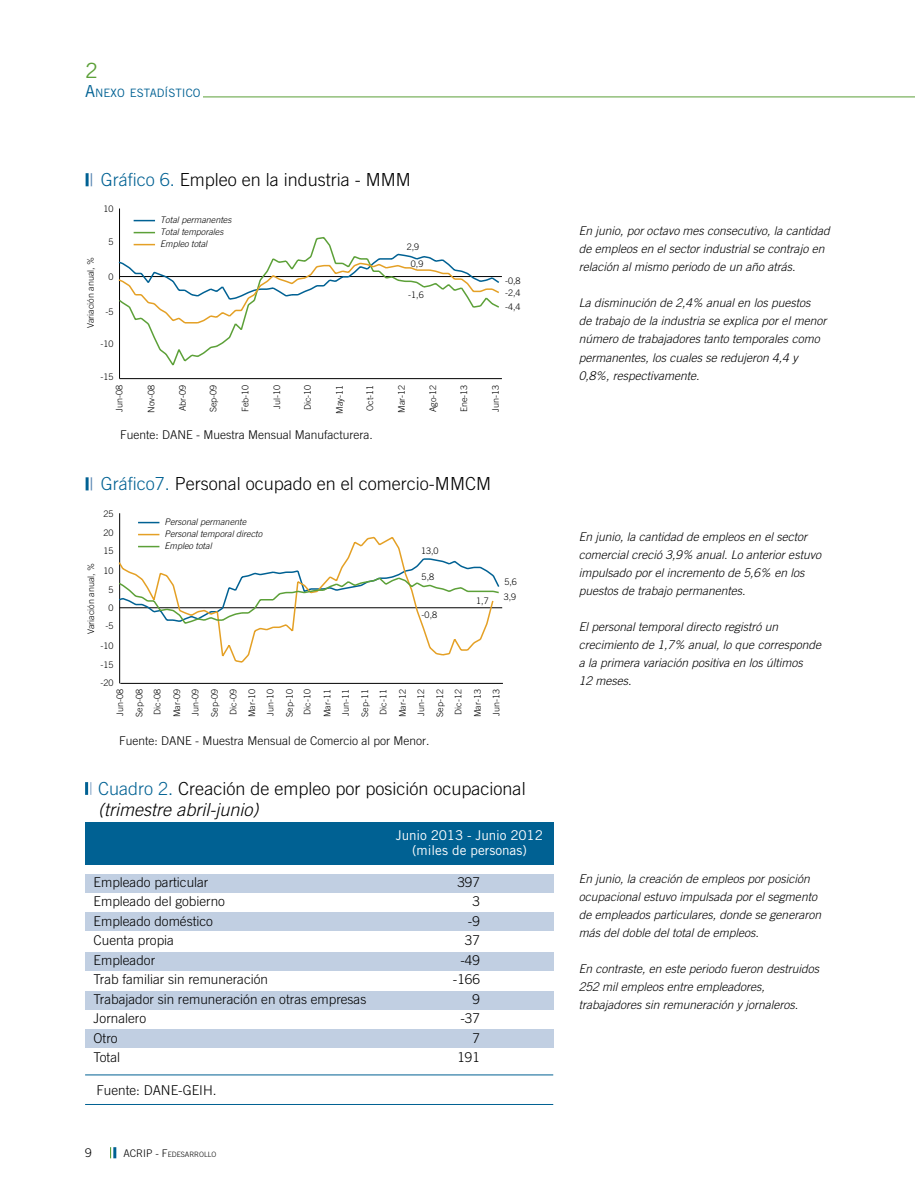
<style>
.page{position:relative;width:915px;height:1191px;background:#fff}
.page>*{position:absolute;margin:0;border:0;box-sizing:border-box;transform-origin:0 0}
.t1{font:21px "Trade Gothic";color:#5ca038}
.t2{font:300 18px/21px "Trade Gothic";color:#000}
.t3{font:300 13.5px "Trade Gothic";color:#000}
.t4{font:13.5px/15px "Trade Gothic";letter-spacing:-.01em;color:#fff;text-align:center}
.t5{font:italic 300 12px/18px "Trade Gothic";color:#000}
.t6{font:300 12px "Trade Gothic";color:#000}
.t7{font:11.55px "Trade Gothic";color:#006193}
.t8{font:300 10.5px "Trade Gothic";color:#000}
.t9{font:300 9px/18.5px "Trade Gothic";color:#010101}
.t10{font:italic 300 9px/12px "Trade Gothic";color:#000}
.t11{font:300 9px/18.6px "Trade Gothic";color:#000}
.t12{font:300 7.35px "Trade Gothic";color:#000}
.s1{font-size:16.5px}
.s2{color:#006193}
.s3{font-style:italic}
.s4{font-size:10.5px}
</style>
<div class="page">
<svg style="left:110px;top:1147px;width:6px;height:11px"></svg>
<hr style="left:203px;top:96px;width:711px;height:1px;background:#5ca038">
<div style="left:85px;top:1029px;width:468px;height:18px;background:#c1cfe2"></div>
<div style="left:85px;top:991px;width:468px;height:18px;background:#c1cfe2"></div>
<div style="left:85px;top:952px;width:468px;height:18px;background:#c1cfe2"></div>
<div style="left:85px;top:913px;width:468px;height:18px;background:#c1cfe2"></div>
<div style="left:85px;top:874px;width:468px;height:18px;background:#c1cfe2"></div>
<div style="left:85px;top:822px;width:468px;height:43px;background:#006193"></div>
<svg style="left:85px;top:782px;width:6px;height:13px"></svg>
<hr style="left:85px;top:1074px;width:468px;height:1px;background:#006193">
<hr style="left:85px;top:1104px;width:468px;height:1px;background:#006193">
<svg style="left:86px;top:477px;width:6px;height:13px"></svg>
<svg style="left:138px;top:522px;width:21px;height:1px"></svg>
<svg style="left:138px;top:534px;width:21px;height:1px"></svg>
<hr style="left:119px;top:513px;width:1px;height:170px;background:#000">
<hr style="left:120px;top:607px;width:382px;height:1px;background:#000">
<hr style="left:120px;top:683px;width:382px;height:1px;background:#000">
<svg style="left:119px;top:535px;width:368px;height:129px"></svg>
<svg style="left:118px;top:557px;width:382px;height:70px"></svg>
<hr style="left:119px;top:276px;width:382px;height:1px;background:#000">
<svg style="left:86px;top:173px;width:6px;height:13px"></svg>
<svg style="left:134px;top:220px;width:21px;height:1px"></svg>
<svg style="left:134px;top:232px;width:21px;height:1px"></svg>
<hr style="left:119px;top:208px;width:1px;height:170px;background:#000">
<hr style="left:119px;top:378px;width:382px;height:1px;background:#000">
<svg style="left:133px;top:237px;width:200px;height:129px"></svg>
<svg style="left:118px;top:252px;width:382px;height:73px"></svg>
<h1 class="t1" style="left:85px;top:58px;width:14px">2</h1>
<p class="t7" style="left:85px;top:86px;width:117px"><span class="s1">A</span>NEXO ESTADÍSTICO</p>
<h2 class="t2" style="left:101px;top:169px;width:312px"><span class="s2">Gráfico 6.</span> Empleo en la industria - MMM</h2>
<p class="t11" style="left:103px;top:199px;width:12px">10</p>
<p class="t11" style="left:108px;top:232px;width:7px">5</p>
<p class="t11" style="left:108px;top:268px;width:7px">0</p>
<p class="t11" style="left:105px;top:302px;width:10px">-5</p>
<p class="t11" style="left:100px;top:335px;width:15px">-10</p>
<p class="t11" style="left:100px;top:368px;width:15px">-15</p>
<p class="t11" style="left:81px;top:328px;width:73px;rotate:-90deg">Variación anual, %</p>
<p class="t10" style="left:160px;top:213px;width:73px">Total permanentes<br>Total temporales<br>Empleo total</p>
<p class="t11" style="left:406px;top:237px;width:14px">2,9</p>
<p class="t11" style="left:410px;top:254px;width:14px">0,9</p>
<p class="t11" style="left:408px;top:285px;width:17px">-1,6</p>
<p class="t11" style="left:505px;top:275px;width:17px;line-height:12px">-0,8 -2,4</p>
<p class="t11" style="left:505px;top:297px;width:17px">-4,4</p>
<p class="t9" style="left:110px;top:411px;width:29px;rotate:-90deg">Jun-08</p>
<p class="t9" style="left:142px;top:412px;width:29px;rotate:-90deg">Nov-08</p>
<p class="t9" style="left:173px;top:411px;width:28px;rotate:-90deg">Abr-09</p>
<p class="t9" style="left:204px;top:412px;width:29px;rotate:-90deg">Sep-09</p>
<p class="t9" style="left:236px;top:412px;width:29px;rotate:-90deg">Feb-10</p>
<p class="t9" style="left:267px;top:409px;width:26px;rotate:-90deg">Jul-10</p>
<p class="t9" style="left:298px;top:410px;width:27px;rotate:-90deg">Dic-10</p>
<p class="t9" style="left:330px;top:413px;width:30px;rotate:-90deg">May-11</p>
<p class="t9" style="left:360px;top:410px;width:28px;rotate:-90deg">Oct-11</p>
<p class="t9" style="left:392px;top:413px;width:29px;rotate:-90deg">Mar-12</p>
<p class="t9" style="left:423px;top:412px;width:29px;rotate:-90deg">Ago-12</p>
<p class="t9" style="left:454px;top:412px;width:29px;rotate:-90deg">Ene-13</p>
<p class="t9" style="left:486px;top:412px;width:29px;rotate:-90deg">Jun-13</p>
<p class="t6" style="left:120px;top:427px;width:254px">Fuente: DANE - Muestra Mensual Manufacturera.</p>
<h2 class="t2" style="left:101px;top:473px;width:392px"><span class="s2">Gráfico7.</span> Personal ocupado en el comercio-MMCM</h2>
<p class="t11" style="left:103px;top:504px;width:12px">25</p>
<p class="t11" style="left:103px;top:523px;width:12px">20</p>
<p class="t9" style="left:81px;top:634px;width:73px;rotate:-90deg">Variación anual, %</p>
<p class="t11" style="left:103px;top:541px;width:12px">15</p>
<p class="t11" style="left:103px;top:560px;width:12px;line-height:19px;text-align:center">10<br>5</p>
<p class="t11" style="left:106px;top:598px;width:10px;text-align:center">0 -5</p>
<p class="t11" style="left:100px;top:636px;width:15px">-10 -15</p>
<p class="t11" style="left:100px;top:673px;width:15px">-20</p>
<p class="t10" style="left:164px;top:515px;width:99px">Personal permanente<br>Personal temporal directo<br>Empleo total</p>
<p class="t11" style="left:421px;top:541px;width:19px">13,0</p>
<p class="t11" style="left:421px;top:567px;width:14px">5,8</p>
<p class="t11" style="left:421px;top:605px;width:17px">-0,8</p>
<p class="t11" style="left:476px;top:591px;width:14px">1,7</p>
<p class="t11" style="left:503px;top:574px;width:15px;line-height:14.5px">5,6<br>3,9</p>
<p class="t9" style="left:110px;top:717px;width:29px;line-height:19.2px;rotate:-90deg">Jun-08<br>Sep-08</p>
<p class="t9" style="left:148px;top:717px;width:29px;line-height:19.4px;rotate:-90deg">Dic-08<br>Mar-09</p>
<p class="t9" style="left:185px;top:717px;width:29px;line-height:19.5px;rotate:-90deg">Jun-09<br>Sep-09</p>
<p class="t9" style="left:224px;top:717px;width:29px;text-align:justify;rotate:-90deg">Dic-09<br>Mar-10<br>Jun-10</p>
<p class="t9" style="left:281px;top:717px;width:29px;line-height:17.4px;rotate:-90deg">Sep-10<br>Dic-10</p>
<p class="t9" style="left:318px;top:717px;width:29px;line-height:18px;rotate:-90deg">Mar-11<br>Jun-11</p>
<p class="t9" style="left:356px;top:717px;width:29px;rotate:-90deg">Sep-11<br>Dic-11</p>
<p class="t9" style="left:393px;top:717px;width:29px;rotate:-90deg">Mar-12<br>Jun-12</p>
<p class="t9" style="left:431px;top:717px;width:29px;line-height:18px;rotate:-90deg">Sep-12<br>Dic-12</p>
<p class="t9" style="left:468px;top:717px;width:29px;rotate:-90deg">Mar-13<br>Jun-13</p>
<p class="t6" style="left:119px;top:733px;width:312px">Fuente: DANE - Muestra Mensual de Comercio al por Menor.</p>
<h2 class="t2" style="left:98px;top:778px;width:429px"><span class="s2">Cuadro 2.</span> Creación de empleo por posición ocupacional <span class="s3">(trimestre abril-junio)</span></h2>
<p class="t4" style="left:396px;top:828px;width:149px">Junio 2013 - Junio 2012 (miles de personas)</p>
<p class="t3" style="left:94px;top:874px;width:116px">Empleado particular</p>
<p class="t3" style="left:457px;top:874px;width:24px">397</p>
<p class="t3" style="left:94px;top:893px;width:133px">Empleado del gobierno</p>
<p class="t3" style="left:472px;top:893px;width:9px">3</p>
<p class="t3" style="left:94px;top:913px;width:121px">Empleado doméstico</p>
<p class="t3" style="left:468px;top:913px;width:14px">-9</p>
<p class="t3" style="left:94px;top:932px;width:82px">Cuenta propia</p>
<p class="t3" style="left:465px;top:932px;width:17px">37</p>
<p class="t3" style="left:94px;top:952px;width:63px">Empleador</p>
<p class="t3" style="left:460px;top:952px;width:21px">-49</p>
<p class="t3" style="left:94px;top:971px;width:176px">Trab familiar sin remuneración</p>
<p class="t3" style="left:453px;top:971px;width:29px">-166</p>
<p class="t3" style="left:94px;top:991px;width:274px">Trabajador sin remuneración en otras empresas</p>
<p class="t3" style="left:472px;top:991px;width:9px">9</p>
<p class="t3" style="left:94px;top:1010px;width:54px">Jornalero</p>
<p class="t3" style="left:460px;top:1010px;width:21px">-37</p>
<p class="t3" style="left:94px;top:1030px;width:26px">Otro</p>
<p class="t3" style="left:472px;top:1030px;width:9px">7</p>
<p class="t3" style="left:94px;top:1049px;width:28px">Total</p>
<p class="t3" style="left:457px;top:1049px;width:24px">191</p>
<p class="t3" style="left:96px;top:1082px;width:122px">Fuente: DANE-GEIH.</p>
<p class="t6" style="left:85px;top:1145px;width:8px">9</p>
<p class="t8" style="left:123px;top:1146px;width:8px">ACR</p>
<p class="t12" style="left:143px;top:1149px;width:75px"><span class="s4">IP - F</span>EDESARROLLO</p>
<p class="t5" style="left:578px;top:222px;width:252px">En junio, por octavo mes consecutivo, la cantidad de empleos en el sector industrial se contrajo en relación al mismo periodo de un año atrás.</p>
<p class="t5" style="left:578px;top:294px;width:249px">La disminución de 2,4% anual en los puestos<br>de trabajo de la industria se explica por el menor número de trabajadores tanto temporales como permanentes, los cuales se redujeron 4,4 y 0,8%, respectivamente.</p>
<p class="t5" style="left:578px;top:527px;width:244px">En junio, la cantidad de empleos en el sector comercial creció 3,9% anual. Lo anterior estuvo impulsado por el incremento de 5,6% en los puestos de trabajo permanentes.</p>
<p class="t5" style="left:578px;top:617px;width:244px">El personal temporal directo registró un crecimiento de 1,7% anual, lo que corresponde a la primera variación positiva en los últimos<br>12 meses.</p>
<p class="t5" style="left:578px;top:869px;width:244px">En junio, la creación de empleos por posición ocupacional estuvo impulsada por el segmento de empleados particulares, donde se generaron más del doble del total de empleos.</p>
<p class="t5" style="left:578px;top:959px;width:242px">En contraste, en este periodo fueron destruidos<br>252 mil empleos entre empleadores, trabajadores sin remuneración y jornaleros.</p>
</div>
